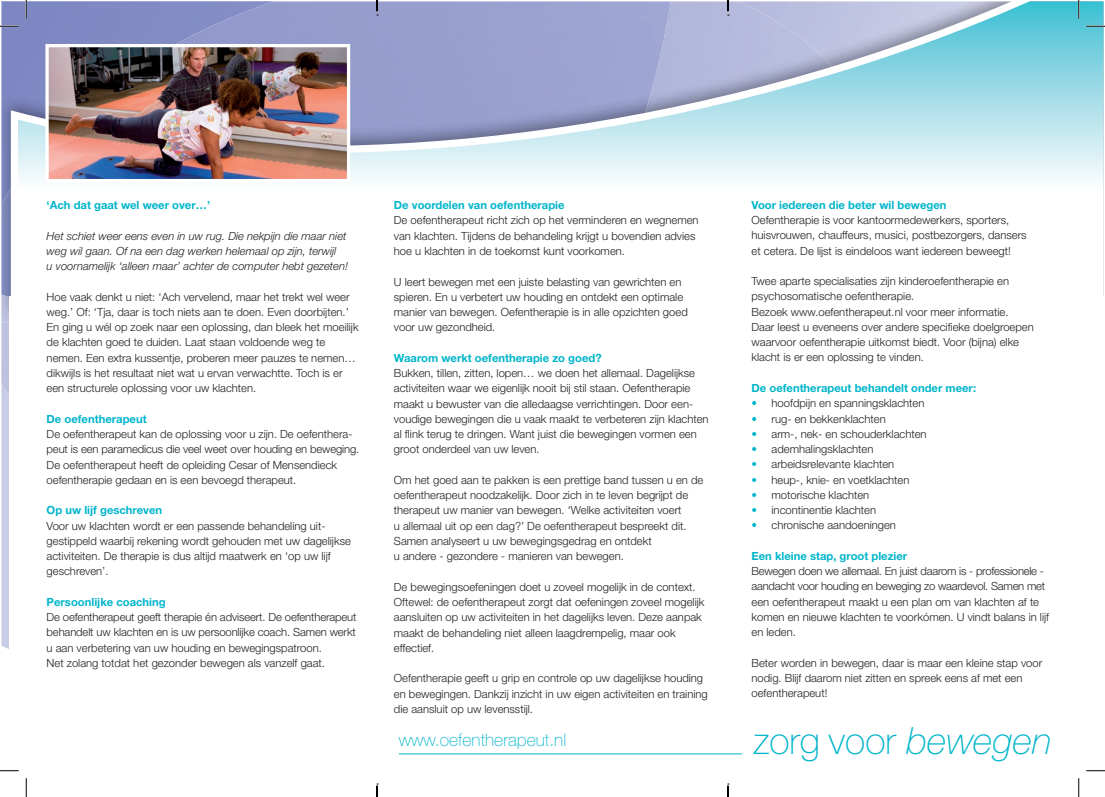
<style>
.page{position:relative;width:1105px;height:797px;background:#fff}
.page>*{position:absolute;margin:0;border:0;box-sizing:border-box;transform-origin:0 0}
.t1{font:100 37.5px "Helvetica Neue";color:#00b5cb}
.t2{font:100 17.5px "Helvetica Neue";color:#00b5cb}
.t3{font:300 11.25px/15.2px "Helvetica Neue";color:#231f20}
.t4{font:700 11.25px "Helvetica Neue";color:#00b5cb}
.t5{font:italic 300 11.25px/15.2px "Helvetica Neue";color:#231f20}
.s1{color:#00b5cb}
.s2{font-style:italic}
</style>
<div class="page">
<img style="left:1px;top:142px;width:6px;height:166px">
<svg style="left:7px;top:1px;width:1096px;height:317px"></svg>
<div style="left:9px;top:296px;width:1094px;height:499px;background:#fff"></div>
<hr style="left:399px;top:753px;width:343px;height:1px;background:#00b5cb">
<img style="left:49px;top:48px;width:297px;height:130px">
<div style="left:45px;top:44px;width:305px;height:138px;border:3px solid #fff"></div>
<svg style="left:0;top:25px;width:19px;height:2px"></svg>
<svg style="left:1086px;top:25px;width:19px;height:2px"></svg>
<svg style="left:0;top:770px;width:19px;height:1px"></svg>
<svg style="left:1086px;top:770px;width:19px;height:1px"></svg>
<svg style="left:25px;top:0;width:2px;height:19px"></svg>
<svg style="left:25px;top:778px;width:2px;height:19px"></svg>
<svg style="left:1078px;top:0;width:1px;height:19px"></svg>
<svg style="left:1078px;top:778px;width:1px;height:19px"></svg>
<svg style="left:376px;top:0;width:2px;height:16px"></svg>
<svg style="left:376px;top:783px;width:2px;height:14px"></svg>
<svg style="left:727px;top:0;width:2px;height:16px"></svg>
<svg style="left:727px;top:783px;width:2px;height:14px"></svg>
<p class="t4" style="left:47px;top:198px;width:165px">‘Ach dat gaat wel weer over…’</p>
<p class="t5" style="left:47px;top:228px;width:303px">Het schiet weer eens even in uw rug. Die nekpijn die maar niet weg wil gaan. Of na een dag werken helemaal op zijn, terwijl<br>u voornamelijk ‘alleen maar’ achter de computer hebt gezeten!</p>
<p class="t3" style="left:47px;top:289px;width:313px">Hoe vaak denkt u niet: ‘Ach vervelend, maar het trekt wel weer weg.’ Of: ‘Tja, daar is toch niets aan te doen. Even doorbijten.’ En ging u wél op zoek naar een oplossing, dan bleek het moeilijk de klachten goed te duiden. Laat staan voldoende weg te nemen. Een extra kussentje, proberen meer pauzes te nemen… dikwijls is het resultaat niet wat u ervan verwachtte. Toch is er een structurele oplossing voor uw klachten.</p>
<p class="t4" style="left:47px;top:412px;width:102px">De oefentherapeut</p>
<p class="t3" style="left:47px;top:426px;width:314px">De oefentherapeut kan de oplossing voor u zijn. De oefenthera&shy;peut is een paramedicus die veel weet over houding en beweging.<br>De oefentherapeut heeft de opleiding Cesar of Mensendieck oefentherapie gedaan en is een bevoegd therapeut.</p>
<p class="t4" style="left:47px;top:503px;width:117px">Op uw lijf geschreven</p>
<p class="t3" style="left:47px;top:517px;width:306px">Voor uw klachten wordt er een passende behandeling uit&shy;gestippeld waarbij rekening wordt gehouden met uw dagelijkse activiteiten. De therapie is dus altijd maatwerk en ‘op uw lijf geschreven’.</p>
<p class="t4" style="left:47px;top:595px;width:121px">Persoonlijke coaching</p>
<p class="t3" style="left:47px;top:609px;width:311px">De oefentherapeut geeft therapie én adviseert. De oefentherapeut behandelt uw klachten en is uw persoonlijke coach. Samen werkt u aan verbetering van uw houding en bewegingspatroon.<br>Net zolang totdat het gezonder bewegen als vanzelf gaat.</p>
<p class="t4" style="left:394px;top:198px;width:172px">De voordelen van oefentherapie</p>
<p class="t3" style="left:394px;top:212px;width:306px">De oefentherapeut richt zich op het verminderen en wegnemen van klachten. Tijdens de behandeling krijgt u bovendien advies hoe u klachten in de toekomst kunt voorkomen.</p>
<p class="t3" style="left:394px;top:274px;width:295px">U leert bewegen met een juiste belasting van gewrichten en spieren. En u verbetert uw houding en ontdekt een optimale manier van bewegen. Oefentherapie is in alle opzichten goed voor uw gezondheid.</p>
<p class="t4" style="left:394px;top:351px;width:209px">Waarom werkt oefentherapie zo goed?</p>
<p class="t3" style="left:394px;top:365px;width:316px">Bukken, tillen, zitten, lopen… we doen het allemaal. Dagelijkse activiteiten waar we eigenlijk nooit bij stil staan. Oefentherapie maakt u bewuster van die alledaagse verrichtingen. Door een&shy;voudige bewegingen die u vaak maakt te verbeteren zijn klachten al flink terug te dringen. Want juist die bewegingen vormen een groot onderdeel van uw leven.</p>
<p class="t3" style="left:394px;top:472px;width:311px">Om het goed aan te pakken is een prettige band tussen u en de oefentherapeut noodzakelijk. Door zich in te leven begrijpt de therapeut uw manier van bewegen. ‘Welke activiteiten voert<br>u allemaal uit op een dag?’ De oefentherapeut bespreekt dit.<br>Samen analyseert u uw bewegingsgedrag en ontdekt<br>u andere - gezondere - manieren van bewegen.</p>
<p class="t3" style="left:394px;top:579px;width:312px">De bewegingsoefeningen doet u zoveel mogelijk in de context.<br>Oftewel: de oefentherapeut zorgt dat oefeningen zoveel mogelijk aansluiten op uw activiteiten in het dagelijks leven. Deze aanpak maakt de behandeling niet alleen laagdrempelig, maar ook effectief.</p>
<p class="t3" style="left:394px;top:670px;width:315px">Oefentherapie geeft u grip en controle op uw dagelijkse houding en bewegingen. Dankzij inzicht in uw eigen activiteiten en training die aansluit op uw levensstijl.</p>
<p class="t4" style="left:751px;top:198px;width:196px">Voor iedereen die beter wil bewegen</p>
<p class="t3" style="left:751px;top:212px;width:277px">Oefentherapie is voor kantoormedewerkers, sporters, huisvrouwen, chauffeurs, musici, postbezorgers, dansers et cetera. De lijst is eindeloos want iedereen beweegt!</p>
<p class="t3" style="left:751px;top:273px;width:284px">Twee aparte specialisaties zijn kinderoefentherapie en psychosomatische oefentherapie.<br>Bezoek www.oefentherapeut.nl voor meer informatie.<br>Daar leest u eveneens over andere specifieke doelgroepen waarvoor oefentherapie uitkomst biedt. Voor (bijna) elke klacht is er een oplossing te vinden.</p>
<p class="t4" style="left:751px;top:381px;width:226px">De oefentherapeut behandelt onder meer:</p>
<p class="t3" style="left:751px;top:395px;width:174px"><span class="s1">•</span> hoofdpijn en spanningsklachten</p>
<p class="t3" style="left:751px;top:410px;width:136px"><span class="s1">•</span> rug- en bekkenklachten</p>
<p class="t3" style="left:751px;top:426px;width:177px"><span class="s1">•</span> arm-, nek- en schouderklachten</p>
<p class="t3" style="left:751px;top:441px;width:123px"><span class="s1">•</span> ademhalingsklachten</p>
<p class="t3" style="left:751px;top:456px;width:144px"><span class="s1">•</span> arbeidsrelevante klachten</p>
<p class="t3" style="left:751px;top:471px;width:159px"><span class="s1">•</span> heup-, knie- en voetklachten</p>
<p class="t3" style="left:751px;top:487px;width:119px"><span class="s1">•</span> motorische klachten</p>
<p class="t3" style="left:751px;top:502px;width:126px"><span class="s1">•</span> incontinentie klachten</p>
<p class="t3" style="left:751px;top:517px;width:146px"><span class="s1">•</span> chronische aandoeningen</p>
<p class="t4" style="left:751px;top:549px;width:157px">Een kleine stap, groot plezier</p>
<p class="t3" style="left:751px;top:563px;width:299px">Bewegen doen we allemaal. En juist daarom is - professionele - aandacht voor houding en beweging zo waardevol. Samen met een oefentherapeut maakt u een plan om van klachten af te komen en nieuwe klachten te voorkómen. U vindt balans in lijf en leden.</p>
<p class="t3" style="left:751px;top:655px;width:292px">Beter worden in bewegen, daar is maar een kleine stap voor nodig. Blijf daarom niet zitten en spreek eens af met een oefentherapeut!</p>
<h2 class="t2" style="left:399px;top:730px;width:169px">www.oefentherapeut.nl</h2>
<h1 class="t1" style="left:753px;top:720px;width:300px">zorg voor <span class="s2">bewegen</span></h1>
</div>
